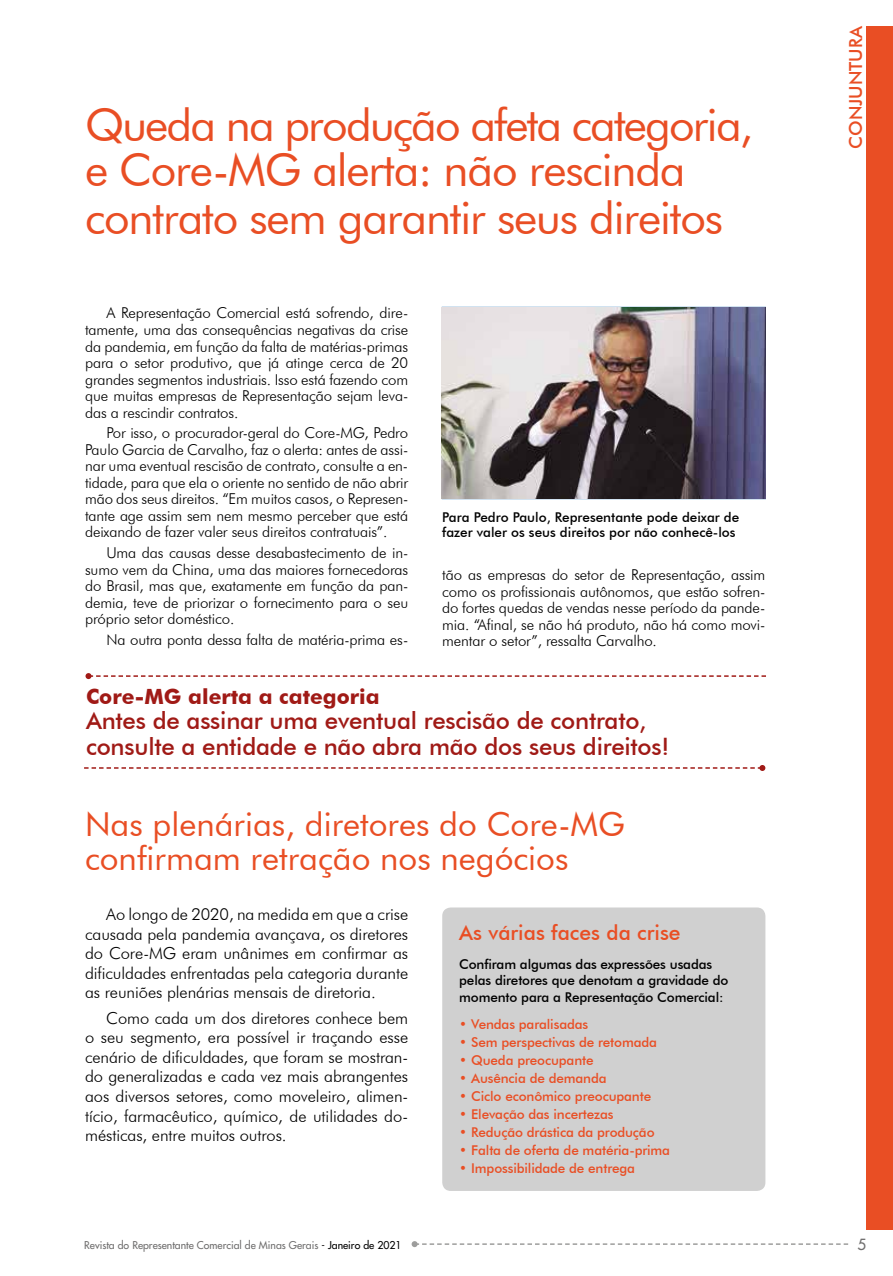
<style>
.page{position:relative;width:893px;height:1276px;background:#fff}
.page>*{position:absolute;margin:0;border:0;box-sizing:border-box;transform-origin:0 0}
.t1{font:45px/46.5px "Futura BT";letter-spacing:-.025em;color:#e94e24}
.t2{font:33px/34.5px "Futura BT";color:#e94e24}
.t3{font:500 24px/25.5px "Futura BT";letter-spacing:-.01em;color:#a01a16}
.t4{font:700 21px "Futura BT";color:#a01a16}
.t5{font:500 21px "Futura BT";color:#e94e24}
.t6{font:500 18px "Futura BT";color:#e94e24}
.t7{font:300 16.5px/19.5px "Futura BT";letter-spacing:-.005em;color:#000;text-align:justify}
.t8{font:300 15px/16.5px "Futura BT";letter-spacing:-.01em;color:#000;text-align:justify}
.t9{font:15px "Futura LT";color:#706f6f}
.t10{font:500 13.5px "Futura BT";letter-spacing:-.01em;color:#e94e24}
.t11{font:500 13.5px/16.5px "Futura BT";letter-spacing:-.01em;color:#000}
.t12{font:10.5px "Futura LT";color:#706f6f}
.s1{color:#000}
</style>
<div class="page">
<svg style="left:412px;top:1241px;width:436px;height:6px"></svg>
<svg style="left:84px;top:765px;width:681px;height:6px"></svg>
<svg style="left:86px;top:673px;width:680px;height:6px"></svg>
<div style="left:867px;top:26px;width:26px;height:1203px;background:#e94e24"></div>
<div style="left:442px;top:907px;width:323px;height:284px;background:#d0d0d0;border-radius:9px"></div>
<img style="left:442px;top:307px;width:323px;height:192px">
<h1 class="t1" style="left:85px;top:101px;width:669px">Queda na produção afeta categoria, e Core-MG alerta: não rescinda contrato sem garantir seus direitos</h1>
<p class="t8" style="left:85px;top:305px;width:325px;text-indent:21px">A Representação Comercial está sofrendo, dire&shy;tamente, uma das consequências negativas da crise da pandemia, em função da falta de matérias-primas para o setor produtivo, que já atinge cerca de 20 grandes segmentos industriais. Isso está fazendo com que muitas empresas de Representação sejam leva&shy;das a rescindir contratos.</p>
<p class="t8" style="left:85px;top:424px;width:325px;text-indent:21px">Por isso, o procurador-geral do Core-MG, Pedro Paulo Garcia de Carvalho, faz o alerta: antes de assi&shy;nar uma eventual rescisão de contrato, consulte a en&shy;tidade, para que ela o oriente no sentido de não abrir mão dos seus direitos. “Em muitos casos, o Represen&shy;tante age assim sem nem mesmo perceber que está deixando de fazer valer seus direitos contratuais”.</p>
<p class="t8" style="left:85px;top:544px;width:325px;text-indent:21px">Uma das causas desse desabastecimento de in&shy;sumo vem da China, uma das maiores fornecedoras do Brasil, mas que, exatamente em função da pan&shy;demia, teve de priorizar o fornecimento para o seu próprio setor doméstico.</p>
<p class="t8" style="left:106px;top:631px;width:303px">Na outra ponta dessa falta de matéria-prima es-</p>
<p class="t11" style="left:442px;top:509px;width:299px;line-height:15px">Para Pedro Paulo, Representante pode deixar de fazer valer os seus direitos por não conhecê-los</p>
<p class="t8" style="left:442px;top:566px;width:325px">tão as empresas do setor de Representação, assim como os profissionais autônomos, que estão sofren&shy;do fortes quedas de vendas nesse período da pande&shy;mia. “Afinal, se não há produto, não há como movi&shy;mentar o setor”, ressalta Carvalho.</p>
<h3 class="t4" style="left:86px;top:683px;width:295px">Core-MG alerta a categoria</h3>
<h3 class="t3" style="left:86px;top:707px;width:585px">Antes de assinar uma eventual rescisão de contrato, consulte a entidade e não abra mão dos seus direitos!</h3>
<h2 class="t2" style="left:85px;top:806px;width:542px">Nas plenárias, diretores do Core-MG confirmam retração nos negócios</h2>
<p class="t7" style="left:85px;top:904px;width:325px;text-indent:21px">Ao longo de 2020, na medida em que a crise causada pela pandemia avançava, os diretores do Core-MG eram unânimes em confirmar as dificuldades enfrentadas pela categoria durante as reuniões plenárias mensais de diretoria.</p>
<p class="t7" style="left:85px;top:1008px;width:325px;text-indent:21px">Como cada um dos diretores conhece bem o seu segmento, era possível ir traçando esse cenário de dificuldades, que foram se mostran&shy;do generalizadas e cada vez mais abrangentes aos diversos setores, como moveleiro, alimen&shy;tício, farmacêutico, químico, de utilidades do&shy;mésticas, entre muitos outros.</p>
<h3 class="t5" style="left:459px;top:920px;width:223px">As várias faces da crise</h3>
<p class="t11" style="left:459px;top:955px;width:271px">Confiram algumas das expressões usadas pelas diretores que denotam a gravidade do momento para a Representação Comercial:</p>
<p class="t10" style="left:459px;top:1016px;width:130px">• Vendas paralisadas</p>
<p class="t10" style="left:459px;top:1034px;width:199px">• Sem perspectivas de retomada</p>
<p class="t10" style="left:459px;top:1052px;width:136px">• Queda preocupante</p>
<p class="t10" style="left:459px;top:1070px;width:149px">• Ausência de demanda</p>
<p class="t10" style="left:459px;top:1088px;width:193px">• Ciclo econômico preocupante</p>
<p class="t10" style="left:459px;top:1106px;width:156px">• Elevação das incertezas</p>
<p class="t10" style="left:459px;top:1124px;width:197px">• Redução drástica da produção</p>
<p class="t10" style="left:459px;top:1142px;width:212px">• Falta de oferta de matéria-prima</p>
<p class="t10" style="left:459px;top:1160px;width:177px">• Impossibilidade de entrega</p>
<p class="t6" style="left:845px;top:149px;width:124px;rotate:-90deg">CONJUNTURA</p>
<p class="t12" style="left:84px;top:1238px;width:319px">Revista do Representante Comercial de Minas Gerais <span class="s1">- Janeiro de 2021</span></p>
<p class="t9" style="left:858px;top:1235px;width:10px">5</p>
</div>
